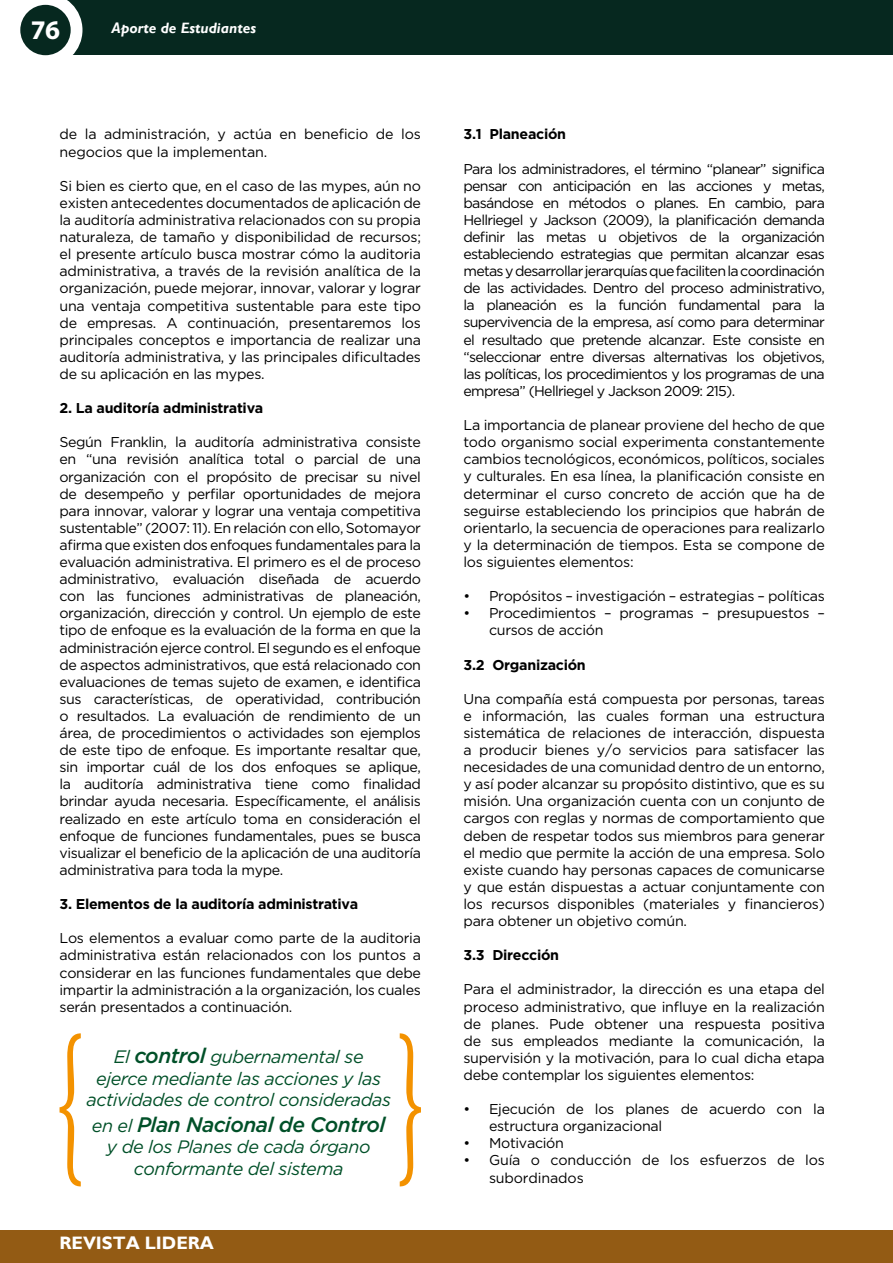
<style>
.page{position:relative;width:893px;height:1263px;background:#fff}
.page>*{position:absolute;margin:0;border:0;box-sizing:border-box;transform-origin:0 0}
.t1{font:700 27px "Myriad Pro";color:#fff}
.t2{font:italic 500 21px "Gotham";letter-spacing:-.025em;color:#005028}
.t3{font:italic 18px/21.6px "Gotham";letter-spacing:-.025em;color:#005028;text-align:center}
.t4{font:700 18px "Gill Sans";color:#fff}
.t5{font:italic 700 15px "Gill Sans";color:#fff}
.t6{font:14.25px/17.1px "Gotham";letter-spacing:-.02em;color:#000;text-align:justify}
.t7{font:700 14.25px "Gotham";letter-spacing:-.02em;color:#000}
.s1{font-weight:500;font-size:21px}
.s2{font-weight:400;font-size:18px}
</style>
<div class="page">
<div style="left:45px;top:0;width:848px;height:55px;background:#06281f"></div>
<svg style="left:21px;top:0;width:61px;height:56px"></svg>
<div style="left:20px;top:5px;width:51px;height:50px;background:#06281f;border-radius:50%"></div>
<div style="left:0;top:1230px;width:893px;height:33px;background:#935b14"></div>
<svg style="left:60px;top:1033px;width:21px;height:153px"></svg>
<svg style="left:400px;top:1033px;width:21px;height:153px"></svg>
<h1 class="t1" style="left:31px;top:13px;width:31px">76</h1>
<p class="t5" style="left:111px;top:19px;width:146px">Aporte de Estudiantes</p>
<p class="t6" style="left:60px;top:126px;width:363px">de la administración, y actúa en beneficio de los negocios que la implementan.</p>
<p class="t6" style="left:60px;top:177px;width:363px">Si bien es cierto que, en el caso de las mypes, aún no existen antecedentes documentados de aplicación de la auditoría administrativa relacionados con su propia naturaleza, de tamaño y disponibilidad de recursos; el presente artículo busca mostrar cómo la auditoria administrativa, a través de la revisión analítica de la organización, puede mejorar, innovar, valorar y lograr una ventaja competitiva sustentable para este tipo de empresas. A continuación, presentaremos los principales conceptos e importancia de realizar una auditoría administrativa, y las principales dificultades de su aplicación en las mypes.</p>
<p class="t7" style="left:60px;top:400px;width:205px">2. La auditoría administrativa</p>
<p class="t6" style="left:60px;top:433px;width:363px">Según Franklin, la auditoría administrativa consiste en “una revisión analítica total o parcial de una organización con el propósito de precisar su nivel de desempeño y perfilar oportunidades de mejora para innovar, valorar y lograr una ventaja competitiva sustentable” (2007: 11). En relación con ello, Sotomayor afirma que existen dos enfoques fundamentales para la evaluación administrativa. El primero es el de proceso administrativo, evaluación diseñada de acuerdo con las funciones administrativas de planeación, organización, dirección y control. Un ejemplo de este tipo de enfoque es la evaluación de la forma en que la administración ejerce control. El segundo es el enfoque de aspectos administrativos, que está relacionado con evaluaciones de temas sujeto de examen, e identifica sus características, de operatividad, contribución o resultados. La evaluación de rendimiento de un área, de procedimientos o actividades son ejemplos de este tipo de enfoque. Es importante resaltar que, sin importar cuál de los dos enfoques se aplique, la auditoría administrativa tiene como finalidad brindar ayuda necesaria. Específicamente, el análisis realizado en este artículo toma en consideración el enfoque de funciones fundamentales, pues se busca visualizar el beneficio de la aplicación de una auditoría administrativa para toda la mype.</p>
<p class="t7" style="left:60px;top:896px;width:300px">3. Elementos de la auditoría administrativa</p>
<p class="t6" style="left:60px;top:929px;width:363px">Los elementos a evaluar como parte de la auditoria administrativa están relacionados con los puntos a considerar en las funciones fundamentales que debe impartir la administración a la organización, los cuales serán presentados a continuación.</p>
<p class="t3" style="left:86px;top:1046px;width:306px">El <span class="s1">control</span> gubernamental se ejerce mediante las acciones y las actividades de control consideradas</p>
<h2 class="t2" style="left:92px;top:1112px;width:295px"><span class="s2">en el</span> Plan Nacional de Control</h2>
<p class="t3" style="left:107px;top:1136px;width:265px">y de los Planes de cada órgano conformante del sistema</p>
<p class="t4" style="left:59px;top:1232px;width:156px">REVISTA LIDERA</p>
<p class="t7" style="left:463px;top:126px;width:104px">3.1 Planeación</p>
<p class="t6" style="left:463px;top:160px;width:363px">Para los administradores, el término “planear” significa pensar con anticipación en las acciones y metas, basándose en métodos o planes. En cambio, para Hellriegel y Jackson (2009), la planificación demanda definir las metas u objetivos de la organización estableciendo estrategias que permitan alcanzar esas metas y desarrollar jerarquías que faciliten la coordinación de las actividades. Dentro del proceso administrativo, la planeación es la función fundamental para la supervivencia de la empresa, así como para determinar el resultado que pretende alcanzar. Este consiste en “seleccionar entre diversas alternativas los objetivos, las políticas, los procedimientos y los programas de una empresa” (Hellriegel y Jackson 2009: 215).</p>
<p class="t6" style="left:463px;top:416px;width:363px">La importancia de planear proviene del hecho de que todo organismo social experimenta constantemente cambios tecnológicos, económicos, políticos, sociales y culturales. En esa línea, la planificación consiste en determinar el curso concreto de acción que ha de seguirse estableciendo los principios que habrán de orientarlo, la secuencia de operaciones para realizarlo y la determinación de tiempos. Esta se compone de los siguientes elementos:</p>
<p class="t6" style="left:463px;top:587px;width:363px">• Propósitos – investigación – estrategias – políticas</p>
<p class="t6" style="left:489px;top:604px;width:337px;text-indent:-26px">• Procedimientos – programas – presupuestos – cursos de acción</p>
<p class="t7" style="left:463px;top:656px;width:124px">3.2 Organización</p>
<p class="t6" style="left:463px;top:690px;width:363px">Una compañía está compuesta por personas, tareas e información, las cuales forman una estructura sistemática de relaciones de interacción, dispuesta a producir bienes y/o servicios para satisfacer las necesidades de una comunidad dentro de un entorno, y así poder alcanzar su propósito distintivo, que es su misión. Una organización cuenta con un conjunto de cargos con reglas y normas de comportamiento que deben de respetar todos sus miembros para generar el medio que permite la acción de una empresa. Solo existe cuando hay personas capaces de comunicarse y que están dispuestas a actuar conjuntamente con los recursos disponibles (materiales y financieros) para obtener un objetivo común.</p>
<p class="t7" style="left:463px;top:947px;width:97px">3.3 Dirección</p>
<p class="t6" style="left:463px;top:981px;width:363px">Para el administrador, la dirección es una etapa del proceso administrativo, que influye en la realización de planes. Pude obtener una respuesta positiva de sus empleados mediante la comunicación, la supervisión y la motivación, para lo cual dicha etapa debe contemplar los siguientes elementos:</p>
<p class="t6" style="left:489px;top:1100px;width:337px;text-indent:-26px">• Ejecución de los planes de acuerdo con la estructura organizacional</p>
<p class="t6" style="left:463px;top:1134px;width:102px">• Motivación</p>
<p class="t6" style="left:489px;top:1152px;width:337px;text-indent:-26px">• Guía o conducción de los esfuerzos de los subordinados</p>
</div>
